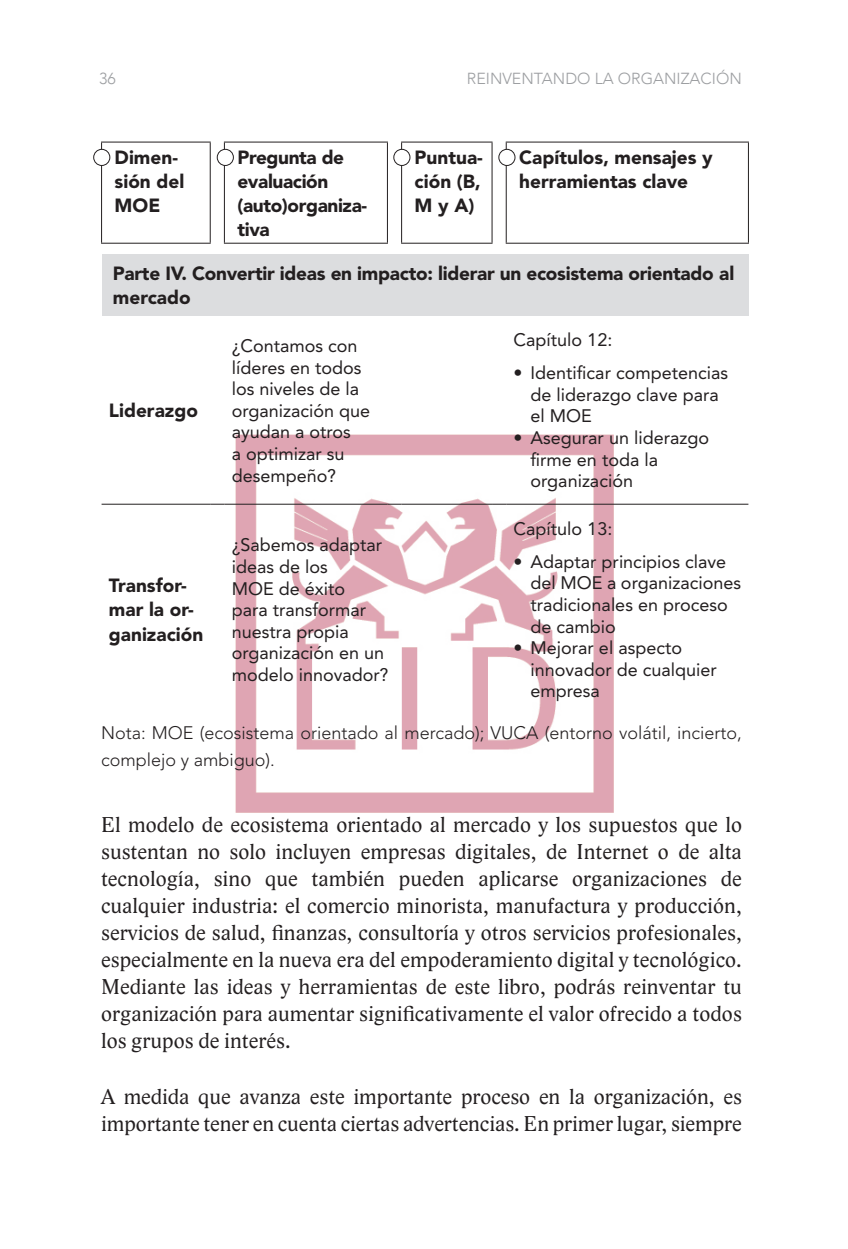
<style>
.page{position:relative;width:848px;height:1249px;background:#fff}
.page>*{position:absolute;margin:0;border:0;box-sizing:border-box;transform-origin:0 0}
.t1{font:22px/27px "Lido STF";color:#231f20;text-align:justify}
.t2{font:900 19px/24px "Avenir LT Std";color:#231f20}
.t3{font:900 19px/24px "Avenir LT Std";letter-spacing:-.02em;color:#231f20}
.t4{font:18px/21.6px "Avenir LT Std";color:#231f20}
.t5{font:300 18px/27px "Avenir LT Std";color:#231f20}
.t6{font:300 16px "Avenir";color:#9d9fa2}
</style>
<div class="page">
<img style="left:235px;top:435px;width:378px;height:377px">
<div style="left:102px;top:254px;width:646px;height:62px;background:#dcdddf"></div>
<hr style="left:210px;top:143px;width:1px;height:100px;background:#231f20">
<hr style="left:224px;top:143px;width:1px;height:100px;background:#231f20">
<hr style="left:387px;top:143px;width:1px;height:100px;background:#231f20">
<hr style="left:401px;top:143px;width:1px;height:100px;background:#231f20">
<hr style="left:491px;top:143px;width:1px;height:100px;background:#231f20">
<hr style="left:506px;top:143px;width:1px;height:100px;background:#231f20">
<hr style="left:101px;top:142px;width:110px;height:1px;background:#231f20">
<hr style="left:101px;top:143px;width:1px;height:100px;background:#231f20">
<hr style="left:224px;top:142px;width:164px;height:1px;background:#231f20">
<hr style="left:401px;top:142px;width:91px;height:1px;background:#231f20">
<hr style="left:506px;top:142px;width:243px;height:1px;background:#231f20">
<hr style="left:748px;top:143px;width:1px;height:100px;background:#231f20">
<hr style="left:101px;top:243px;width:110px;height:1px;background:#231f20">
<hr style="left:224px;top:243px;width:164px;height:1px;background:#231f20">
<hr style="left:401px;top:243px;width:91px;height:1px;background:#231f20">
<hr style="left:506px;top:243px;width:243px;height:1px;background:#231f20">
<hr style="left:102px;top:504px;width:108px;height:1px;background:#231f20">
<svg style="left:210px;top:504px;width:14px;height:1px"></svg>
<hr style="left:224px;top:504px;width:163px;height:1px;background:#231f20">
<svg style="left:387px;top:504px;width:15px;height:1px"></svg>
<hr style="left:402px;top:504px;width:90px;height:1px;background:#231f20">
<svg style="left:492px;top:504px;width:14px;height:1px"></svg>
<hr style="left:506px;top:504px;width:242px;height:1px;background:#231f20">
<div style="left:94px;top:149px;width:16px;height:16px;background:#fff;border-radius:50%"></div>
<div style="left:93px;top:149px;width:17px;height:17px;border:1px solid #231f20;border-radius:50%"></div>
<div style="left:217px;top:149px;width:16px;height:16px;background:#fff;border-radius:50%"></div>
<div style="left:217px;top:149px;width:17px;height:17px;border:1px solid #231f20;border-radius:50%"></div>
<div style="left:394px;top:149px;width:16px;height:16px;background:#fff;border-radius:50%"></div>
<div style="left:393px;top:149px;width:17px;height:17px;border:1px solid #231f20;border-radius:50%"></div>
<div style="left:499px;top:149px;width:16px;height:16px;background:#fff;border-radius:50%"></div>
<div style="left:498px;top:149px;width:17px;height:17px;border:1px solid #231f20;border-radius:50%"></div>
<p class="t6" style="left:99px;top:68px;width:18px">36</p>
<p class="t6" style="left:467px;top:68px;width:276px">REINVENTANDO LA ORGANIZACIÓN</p>
<p class="t2" style="left:115px;top:145px;width:71px">Dimen&shy;sión del<br>MOE</p>
<p class="t3" style="left:237px;top:145px;width:131px">Pregunta de evaluación (auto)organiza&shy;tiva</p>
<p class="t2" style="left:415px;top:145px;width:70px;text-align:justify">Puntua&shy;ción (B, M y A)</p>
<p class="t2" style="left:519px;top:145px;width:195px">Capítulos, mensajes y herramientas clave</p>
<p class="t2" style="left:113px;top:262px;width:623px">Parte IV. Convertir ideas en impacto: liderar un ecosistema orientado al mercado</p>
<p class="t2" style="left:109px;top:398px;width:91px">Liderazgo</p>
<p class="t4" style="left:232px;top:335px;width:140px">¿Contamos con líderes en todos los niveles de la organización que ayudan a otros<br>a optimizar su desempeño?</p>
<p class="t4" style="left:514px;top:329px;width:100px">Capítulo 12:</p>
<p class="t4" style="left:531px;top:362px;width:199px;text-indent:-17px">• Identificar competencias de liderazgo clave para el MOE</p>
<p class="t4" style="left:531px;top:427px;width:180px;text-indent:-17px">• Asegurar un liderazgo firme en toda la organización</p>
<p class="t4" style="left:514px;top:518px;width:100px">Capítulo 13:</p>
<p class="t4" style="left:531px;top:551px;width:212px;text-indent:-17px">• Adaptar principios clave del MOE a organizaciones tradicionales en proceso de cambio</p>
<p class="t4" style="left:531px;top:637px;width:188px;text-indent:-17px">• Mejorar el aspecto innovador de cualquier empresa</p>
<p class="t5" style="left:101px;top:719px;width:642px">Nota: MOE (ecosistema orientado al mercado); VUCA (entorno volátil, incierto, complejo y ambiguo).</p>
<p class="t4" style="left:232px;top:534px;width:158px">¿Sabemos adaptar ideas de los<br>MOE de éxito<br>para transformar nuestra propia organización en un modelo innovador?</p>
<p class="t2" style="left:109px;top:574px;width:96px">Transfor&shy;mar la or&shy;ganización</p>
<p class="t1" style="left:101px;top:812px;width:642px">El modelo de ecosistema orientado al mercado y los supuestos que lo sustentan no solo incluyen empresas digitales, de Internet o de alta tecnología, sino que también pueden aplicarse organizaciones de cualquier industria: el comercio minorista, manufactura y producción, servicios de salud, finanzas, consultoría y otros servicios profesionales, especialmente en la nueva era del empoderamiento digital y tecnológico.<br>Mediante las ideas y herramientas de este libro, podrás reinventar tu organización para aumentar significativamente el valor ofrecido a todos los grupos de interés.</p>
<p class="t1" style="left:101px;top:1083px;width:642px">A medida que avanza este importante proceso en la organización, es importante tener en cuenta ciertas advertencias. En primer lugar, siempre</p>
</div>
